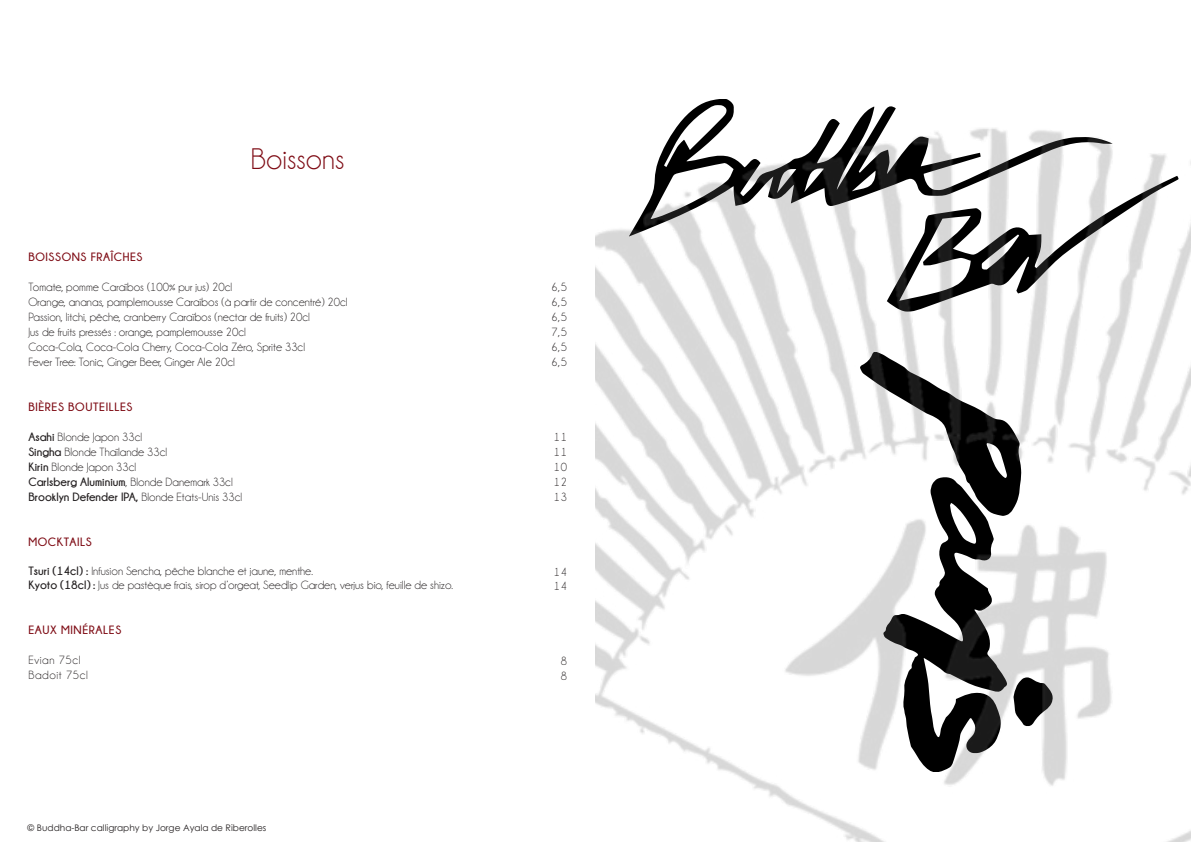
<style>
.page{position:relative;width:1191px;height:842px;background:#fff}
.page>*{position:absolute;margin:0;border:0;box-sizing:border-box;transform-origin:0 0}
.t1{font:30px "Champagne&Limousines";color:#7e0b14}
.t2{font:12px "Champagne&Limousines";color:#231f20}
.t3{font:700 12px "Champagne&Limousines";letter-spacing:.05em;color:#7e0b14}
.t4{font:700 12px "Champagne&Limousines";color:#231f20}
.t5{font:12px "Champagne&Limousines";letter-spacing:.05em;color:#231f20}
.t6{font:9px "Century Gothic";color:#231f20}
.s1{font-weight:700}
.s2{font-weight:400}
</style>
<div class="page">
<img style="left:595px;top:99px;width:596px;height:743px">
<p class="t1" style="left:251px;top:144px;width:95px">Boissons</p>
<p class="t3" style="left:28px;top:250px;width:116px">BOISSONS FRAÎCHES</p>
<p class="t2" style="left:28px;top:281px;width:205px">Tomate, pomme Caraïbos (100% pur jus) 20cl</p>
<p class="t2" style="left:28px;top:296px;width:321px">Orange, ananas, pamplemousse Caraîbos (à partir de concentré) 20cl</p>
<p class="t2" style="left:28px;top:311px;width:283px">Passion, litchi, pêche, cranberry Caraïbos (nectar de fruits) 20cl</p>
<p class="t2" style="left:28px;top:326px;width:219px">Jus de fruits pressés : orange, pamplemousse 20cl</p>
<p class="t2" style="left:28px;top:341px;width:278px">Coca-Cola, Coca-Cola Cherry, Coca-Cola Zéro, Sprite 33cl</p>
<p class="t2" style="left:28px;top:356px;width:208px">Fever Tree: Tonic, Ginger Beer, Ginger Ale 20cl</p>
<p class="t3" style="left:28px;top:400px;width:106px">BlÈRES BOUTEILLES</p>
<p class="t2" style="left:28px;top:431px;width:115px"><span class="s1">Asahi</span> Blonde Japon 33cl</p>
<p class="t2" style="left:28px;top:446px;width:140px"><span class="s1">Singha</span> Blonde Thaïlande 33cl</p>
<p class="t2" style="left:28px;top:461px;width:109px"><span class="s1">Kirin</span> Blonde Japon 33cl</p>
<p class="t2" style="left:28px;top:476px;width:206px"><span class="s1">Carlsberg Aluminium</span>, Blonde Danemark 33cl</p>
<p class="t4" style="left:28px;top:490px;width:215px">Brooklyn Defender IPA, <span class="s2">Blonde Etats-Unis 33cl</span></p>
<p class="t3" style="left:28px;top:535px;width:65px">MOCKTAILS</p>
<p class="t2" style="left:28px;top:565px;width:286px"><span class="s1">Tsuri (14cl) :</span> Infusion Sencha, pêche blanche et jaune, menthe.</p>
<p class="t2" style="left:28px;top:579px;width:426px"><span class="s1">Kyoto (18cl) :</span> Jus de pastèque frais, sirop d’orgeat, Seedlip Garden, verjus bio, feuille de shizo.</p>
<p class="t3" style="left:28px;top:623px;width:94px">EAUX MINÉRALES</p>
<p class="t5" style="left:28px;top:654px;width:54px">Evian 75cl</p>
<p class="t5" style="left:28px;top:669px;width:61px">Badoit 75cl</p>
<p class="t6" style="left:28px;top:822px;width:240px">© Buddha-Bar calligraphy by Jorge Ayala de Riberolles</p>
<p class="t2" style="left:551px;top:281px;width:17px">6,5</p>
<p class="t2" style="left:551px;top:296px;width:17px">6,5</p>
<p class="t2" style="left:551px;top:311px;width:17px">6,5</p>
<p class="t2" style="left:551px;top:326px;width:17px">7,5</p>
<p class="t2" style="left:551px;top:341px;width:17px">6,5</p>
<p class="t2" style="left:551px;top:356px;width:17px">6,5</p>
<p class="t2" style="left:554px;top:431px;width:15px">11</p>
<p class="t2" style="left:554px;top:446px;width:15px">11</p>
<p class="t2" style="left:554px;top:461px;width:15px">10</p>
<p class="t2" style="left:554px;top:476px;width:15px">12</p>
<p class="t2" style="left:554px;top:491px;width:15px">13</p>
<p class="t2" style="left:554px;top:566px;width:15px">14</p>
<p class="t2" style="left:554px;top:580px;width:15px">14</p>
<p class="t2" style="left:561px;top:655px;width:8px">8</p>
<p class="t2" style="left:561px;top:670px;width:8px">8</p>
</div>
